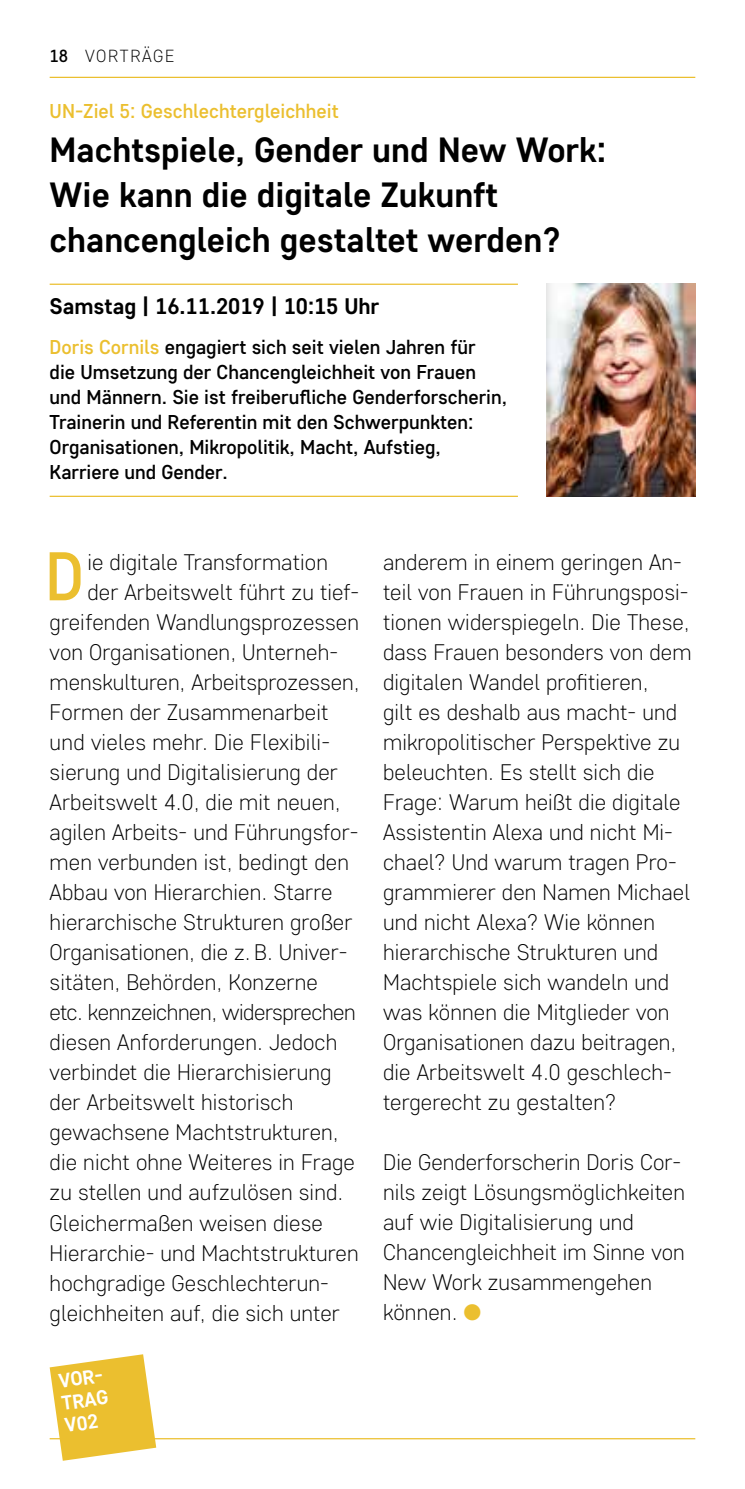
<style>
.page{position:relative;width:745px;height:1489px;background:#fff}
.page>*{position:absolute;margin:0;border:0;box-sizing:border-box;transform-origin:0 0}
.t1{font:500 68.75px "Core Sans D45";color:#ebbf2f;scale:.95 1}
.t2{font:700 35px/45px "Core Sans D55";color:#000}
.t3{font:300 22.5px/30px "Core Sans D25";letter-spacing:.005em;color:#000}
.t4{font:300 22.5px "Core Sans D25";letter-spacing:-.02em;color:#000}
.t5{font:700 22.5px "Core Sans D55";color:#000}
.t6{font:500 20px/25px "Core Sans D45";color:#000}
.t7{font:500 20px "Core Sans D45";color:#ebbf2f}
.t8{font:700 20px/22.5px "Core Sans D55";color:#fff;text-align:justify}
.t9{font:300 17.5px "Core Sans D25";letter-spacing:.1em;color:#000}
.s1{font-family:"Core Sans D45";font-weight:500}
.s2{color:#ebbf2f}
</style>
<div class="page">
<hr style="left:50px;top:77px;width:644px;height:1px;background:#ebbf2f">
<hr style="left:50px;top:495px;width:467px;height:2px;background:#ebbf2f">
<hr style="left:50px;top:283px;width:467px;height:2px;background:#ebbf2f">
<hr style="left:50px;top:1437px;width:644px;height:2px;background:#ebbf2f">
<img style="left:546px;top:283px;width:148px;height:213px">
<svg style="left:50px;top:1354px;width:106px;height:106px"></svg>
<p class="t9" style="left:50px;top:45px;width:126px"><span class="s1">18</span> VORTRÄGE</p>
<p class="t7" style="left:50px;top:98px;width:290px">UN-Ziel 5: Geschlechtergleichheit</p>
<h2 class="t2" style="left:50px;top:126px;width:557px">Machtspiele, Gender und New Work:<br>Wie kann die digitale Zukunft chancengleich gestaltet werden?</h2>
<p class="t5" style="left:50px;top:291px;width:331px">Samstag | 16.11.2019 | 10:15 Uhr</p>
<p class="t6" style="left:50px;top:334px;width:458px"><span class="s2">Doris Cornils</span> engagiert sich seit vielen Jahren für<br>die Umsetzung der Chancengleichheit von Frauen und Männern. Sie ist freiberufliche Genderforscherin, Trainerin und Referentin mit den Schwerpunkten:<br>Organisationen, Mikropolitik, Macht, Aufstieg, Karriere und Gender.</p>
<h1 class="t1" style="left:45px;top:531px;width:43px">D</h1>
<p class="t3" style="left:87px;top:546px;width:242px">ie digitale Transformation</p>
<p class="t3" style="left:87px;top:576px;width:273px">der Arbeitswelt führt zu tief-</p>
<p class="t3" style="left:50px;top:606px;width:311px">greifenden Wandlungsprozessen</p>
<p class="t3" style="left:50px;top:636px;width:290px">von Organisationen, Unterneh-</p>
<p class="t3" style="left:50px;top:666px;width:311px">menskulturen, Arbeitsprozessen,</p>
<p class="t3" style="left:50px;top:696px;width:280px">Formen der Zusammenarbeit</p>
<p class="t3" style="left:50px;top:726px;width:282px">und vieles mehr. Die Flexibili-</p>
<p class="t3" style="left:50px;top:756px;width:289px">sierung und Digitalisierung der</p>
<p class="t3" style="left:50px;top:786px;width:292px">Arbeitswelt 4.0, die mit neuen,</p>
<p class="t3" style="left:50px;top:816px;width:310px">agilen Arbeits- und Führungsfor-</p>
<p class="t3" style="left:50px;top:846px;width:300px">men verbunden ist, bedingt den</p>
<p class="t3" style="left:50px;top:876px;width:284px">Abbau von Hierarchien. Starre</p>
<p class="t3" style="left:50px;top:906px;width:304px">hierarchische Strukturen großer</p>
<p class="t3" style="left:50px;top:936px;width:299px">Organisationen, die z. B. Univer-</p>
<p class="t3" style="left:50px;top:966px;width:269px">sitäten, Behörden, Konzerne</p>
<p class="t4" style="left:50px;top:998px;width:307px">etc. kennzeichnen, widersprechen</p>
<p class="t3" style="left:50px;top:1026px;width:289px">diesen Anforderungen. Jedoch</p>
<p class="t3" style="left:50px;top:1056px;width:283px">verbindet die Hierarchisierung</p>
<p class="t3" style="left:50px;top:1086px;width:245px">der Arbeitswelt historisch</p>
<p class="t3" style="left:50px;top:1116px;width:290px">gewachsene Machtstrukturen,</p>
<p class="t3" style="left:50px;top:1146px;width:306px">die nicht ohne Weiteres in Frage</p>
<p class="t3" style="left:50px;top:1176px;width:295px">zu stellen und aufzulösen sind.</p>
<p class="t3" style="left:50px;top:1206px;width:274px">Gleichermaßen weisen diese</p>
<p class="t3" style="left:50px;top:1236px;width:310px">Hierarchie- und Machtstrukturen</p>
<p class="t3" style="left:50px;top:1266px;width:280px">hochgradige Geschlechterun-</p>
<p class="t3" style="left:50px;top:1296px;width:291px">gleichheiten auf, die sich unter</p>
<p class="t8" style="left:57px;top:1368px;width:48px;rotate:-8deg">VOR-TRAG V02</p>
<p class="t3" style="left:383px;top:546px;width:310px">anderem in einem geringen An&shy;teil von Frauen in Führungsposi&shy;tionen widerspiegeln. Die These, dass Frauen besonders von dem digitalen Wandel profitieren,<br>gilt es deshalb aus macht- und mikropolitischer Perspektive zu beleuchten. Es stellt sich die<br>Frage: Warum heißt die digitale<br>Assistentin Alexa und nicht Mi&shy;chael? Und warum tragen Pro&shy;grammierer den Namen Michael und nicht Alexa? Wie können hierarchische Strukturen und<br>Machtspiele sich wandeln und was können die Mitglieder von<br>Organisationen dazu beitragen, die Arbeitswelt 4.0 geschlech&shy;tergerecht zu gestalten?</p>
<p class="t3" style="left:383px;top:1146px;width:303px">Die Genderforscherin Doris Cor&shy;nils zeigt Lösungsmöglichkeiten auf wie Digitalisierung und<br>Chancengleichheit im Sinne von<br>New Work zusammengehen können. <span class="s2">●</span></p>
</div>
